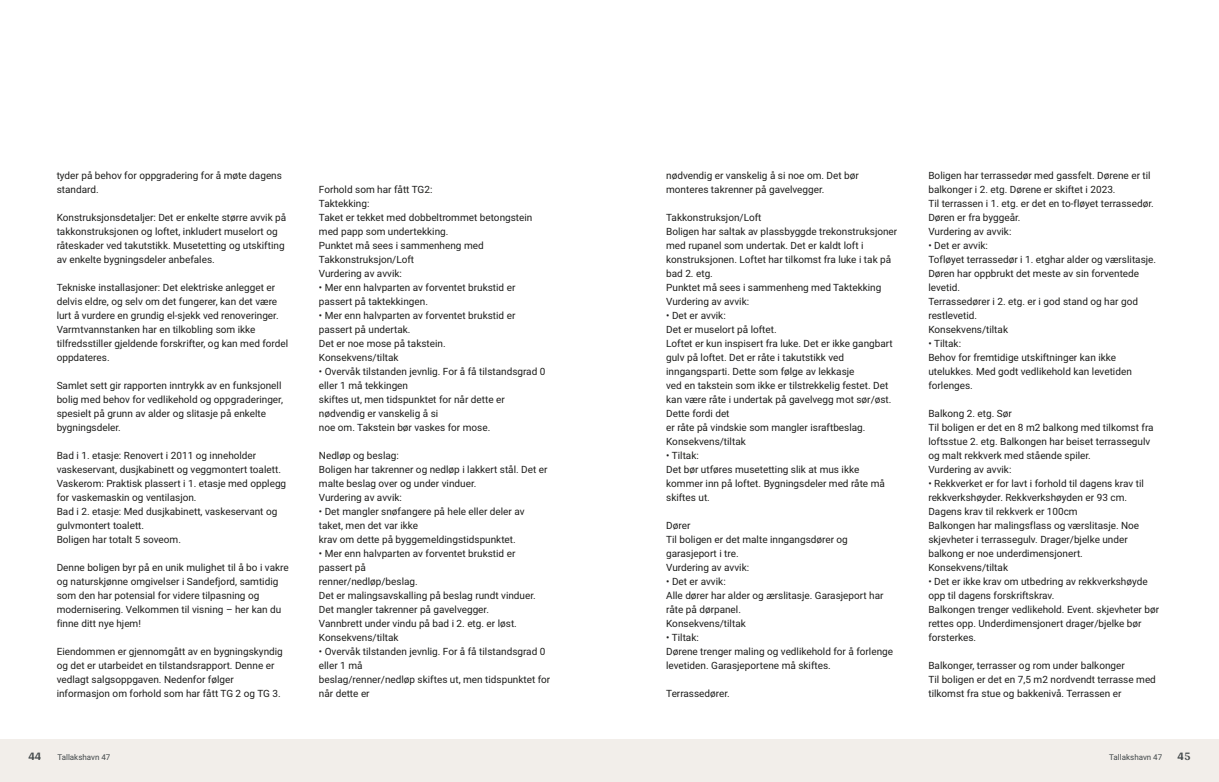
<style>
.page{position:relative;width:1219px;height:782px;background:#fff}
.page>*{position:absolute;margin:0;border:0;box-sizing:border-box;transform-origin:0 0}
.t1{font:700 12px "Arya";color:#414749}
.t2{font:10px/14px "Roboto Vitec";color:#1d1d1b}
.t3{font:8px "Roboto Vitec";color:#414749}
</style>
<div class="page">
<div style="left:0;top:739px;width:612px;height:42px;background:#f2eeea"></div>
<div style="left:607px;top:739px;width:612px;height:42px;background:#f2eeea"></div>
<p class="t2" style="left:57px;top:167px;width:227px">tyder på behov for oppgradering for å møte dagens standard.</p>
<p class="t2" style="left:57px;top:209px;width:231px">Konstruksjonsdetaljer: Det er enkelte større avvik på takkonstruksjonen og loftet, inkludert muselort og råteskader ved takutstikk. Musetetting og utskifting av enkelte bygningsdeler anbefales.</p>
<p class="t2" style="left:57px;top:279px;width:233px">Tekniske installasjoner: Det elektriske anlegget er delvis eldre, og selv om det fungerer, kan det være lurt å vurdere en grundig el‑sjekk ved renoveringer.<br>Varmtvannstanken har en tilkobling som ikke tilfredsstiller gjeldende forskrifter, og kan med fordel oppdateres.</p>
<p class="t2" style="left:57px;top:377px;width:228px">Samlet sett gir rapporten inntrykk av en funksjonell bolig med behov for vedlikehold og oppgraderinger, spesielt på grunn av alder og slitasje på enkelte bygningsdeler.</p>
<p class="t2" style="left:57px;top:447px;width:231px">Bad i 1. etasje: Renovert i 2011 og inneholder vaskeservant, dusjkabinett og veggmontert toalett.<br>Vaskerom: Praktisk plassert i 1. etasje med opplegg for vaskemaskin og ventilasjon.<br>Bad i 2. etasje: Med dusjkabinett, vaskeservant og gulvmontert toalett.<br>Boligen har totalt 5 soveom.</p>
<p class="t2" style="left:57px;top:559px;width:234px">Denne boligen byr på en unik mulighet til å bo i vakre og naturskjønne omgivelser i Sandefjord, samtidig som den har potensial for videre tilpasning og modernisering. Velkommen til visning – her kan du finne ditt nye hjem!</p>
<p class="t2" style="left:57px;top:643px;width:228px">Eiendommen er gjennomgått av en bygningskyndig og det er utarbeidet en tilstandsrapport. Denne er vedlagt salgsoppgaven. Nedenfor følger informasjon om forhold som har fått TG 2 og TG 3.</p>
<p class="t1" style="left:28px;top:749px;width:15px">44</p>
<p class="t3" style="left:57px;top:751px;width:55px">Tallakshavn 47</p>
<p class="t2" style="left:319px;top:181px;width:215px">Forhold som har fått TG2:<br>Taktekking:<br>Taket er tekket med dobbeltrommet betongstein med papp som undertekking.<br>Punktet må sees i sammenheng med<br>Takkonstruksjon/Loft<br>Vurdering av avvik:</p>
<p class="t2" style="left:319px;top:279px;width:198px">• Mer enn halvparten av forventet brukstid er passert på taktekkingen.</p>
<p class="t2" style="left:319px;top:307px;width:198px">• Mer enn halvparten av forventet brukstid er passert på undertak.<br>Det er noe mose på takstein.<br>Konsekvens/tiltak</p>
<p class="t2" style="left:319px;top:363px;width:228px">• Overvåk tilstanden jevnlig. For å få tilstandsgrad 0 eller 1 må tekkingen<br>skiftes ut, men tidspunktet for når dette er nødvendig er vanskelig å si<br>noe om. Takstein bør vaskes for mose.</p>
<p class="t2" style="left:319px;top:447px;width:230px">Nedløp og beslag:<br>Boligen har takrenner og nedløp i lakkert stål. Det er malte beslag over og under vinduer.<br>Vurdering av avvik:</p>
<p class="t2" style="left:319px;top:503px;width:207px">• Det mangler snøfangere på hele eller deler av taket, men det var ikke<br>krav om dette på byggemeldingstidspunktet.</p>
<p class="t2" style="left:319px;top:545px;width:218px">• Mer enn halvparten av forventet brukstid er passert på<br>renner/nedløp/beslag.<br>Det er malingsavskalling på beslag rundt vinduer.<br>Det mangler takrenner på gavelvegger.<br>Vannbrett under vindu på bad i 2. etg. er løst.<br>Konsekvens/tiltak</p>
<p class="t2" style="left:319px;top:643px;width:233px">• Overvåk tilstanden jevnlig. For å få tilstandsgrad 0 eller 1 må<br>beslag/renner/nedløp skiftes ut, men tidspunktet for når dette er</p>
<p class="t2" style="left:666px;top:167px;width:194px">nødvendig er vanskelig å si noe om. Det bør monteres takrenner på gavelvegger.</p>
<p class="t2" style="left:666px;top:209px;width:233px">Takkonstruksjon/Loft<br>Boligen har saltak av plassbyggde trekonstruksjoner med rupanel som undertak. Det er kaldt loft i konstruksjonen. Loftet har tilkomst fra luke i tak på bad 2. etg.<br>Punktet må sees i sammenheng med Taktekking Vurdering av avvik:</p>
<p class="t2" style="left:666px;top:307px;width:228px">• Det er avvik:<br>Det er muselort på loftet.<br>Loftet er kun inspisert fra luke. Det er ikke gangbart gulv på loftet. Det er råte i takutstikk ved inngangsparti. Dette som følge av lekkasje<br>ved en takstein som ikke er tilstrekkelig festet. Det kan være råte i undertak på gavelvegg mot sør/øst.<br>Dette fordi det<br>er råte på vindskie som mangler israftbeslag.<br>Konsekvens/tiltak</p>
<p class="t2" style="left:666px;top:447px;width:220px">• Tiltak:<br>Det bør utføres musetetting slik at mus ikke kommer inn på loftet. Bygningsdeler med råte må skiftes ut.</p>
<p class="t2" style="left:666px;top:517px;width:183px">Dører<br>Til boligen er det malte inngangsdører og garasjeport i tre.<br>Vurdering av avvik:</p>
<p class="t2" style="left:666px;top:573px;width:219px">• Det er avvik:<br>Alle dører har alder og ærslitasje. Garasjeport har råte på dørpanel.<br>Konsekvens/tiltak</p>
<p class="t2" style="left:666px;top:629px;width:228px">• Tiltak:<br>Dørene trenger maling og vedlikehold for å forlenge levetiden. Garasjeportene må skiftes.</p>
<p class="t2" style="left:666px;top:685px;width:65px">Terrassedører.</p>
<p class="t2" style="left:928px;top:167px;width:227px">Boligen har terrassedør med gassfelt. Dørene er til balkonger i 2. etg. Dørene er skiftet i 2023.<br>Til terrassen i 1. etg. er det en to‑fløyet terrassedør.<br>Døren er fra byggeår.<br>Vurdering av avvik:</p>
<p class="t2" style="left:928px;top:237px;width:229px">• Det er avvik:<br>Tofløyet terrassedør i 1. etghar alder og værslitasje.<br>Døren har oppbrukt det meste av sin forventede levetid.<br>Terrassedører i 2. etg. er i god stand og har god restlevetid.<br>Konsekvens/tiltak</p>
<p class="t2" style="left:928px;top:335px;width:205px">• Tiltak:<br>Behov for fremtidige utskiftninger kan ikke utelukkes. Med godt vedlikehold kan levetiden forlenges.</p>
<p class="t2" style="left:928px;top:405px;width:227px">Balkong 2. etg. Sør<br>Til boligen er det en 8 m2 balkong med tilkomst fra loftsstue 2. etg. Balkongen har beiset terrassegulv og malt rekkverk med stående spiler.<br>Vurdering av avvik:</p>
<p class="t2" style="left:928px;top:475px;width:217px">• Rekkverket er for lavt i forhold til dagens krav til rekkverkshøyder. Rekkverkshøyden er 93 cm.<br>Dagens krav til rekkverk er 100cm<br>Balkongen har malingsflass og værslitasje. Noe skjevheter i terrassegulv. Drager/bjelke under balkong er noe underdimensjonert.<br>Konsekvens/tiltak</p>
<p class="t2" style="left:928px;top:573px;width:232px">• Det er ikke krav om utbedring av rekkverkshøyde opp til dagens forskriftskrav.<br>Balkongen trenger vedlikehold. Event. skjevheter bør rettes opp. Underdimensjonert drager/bjelke bør forsterkes.</p>
<p class="t2" style="left:928px;top:657px;width:229px">Balkonger, terrasser og rom under balkonger<br>Til boligen er det en 7,5 m2 nordvendt terrasse med tilkomst fra stue og bakkenivå. Terrassen er</p>
<p class="t3" style="left:1109px;top:751px;width:55px">Tallakshavn 47</p>
<p class="t1" style="left:1177px;top:749px;width:15px">45</p>
</div>
